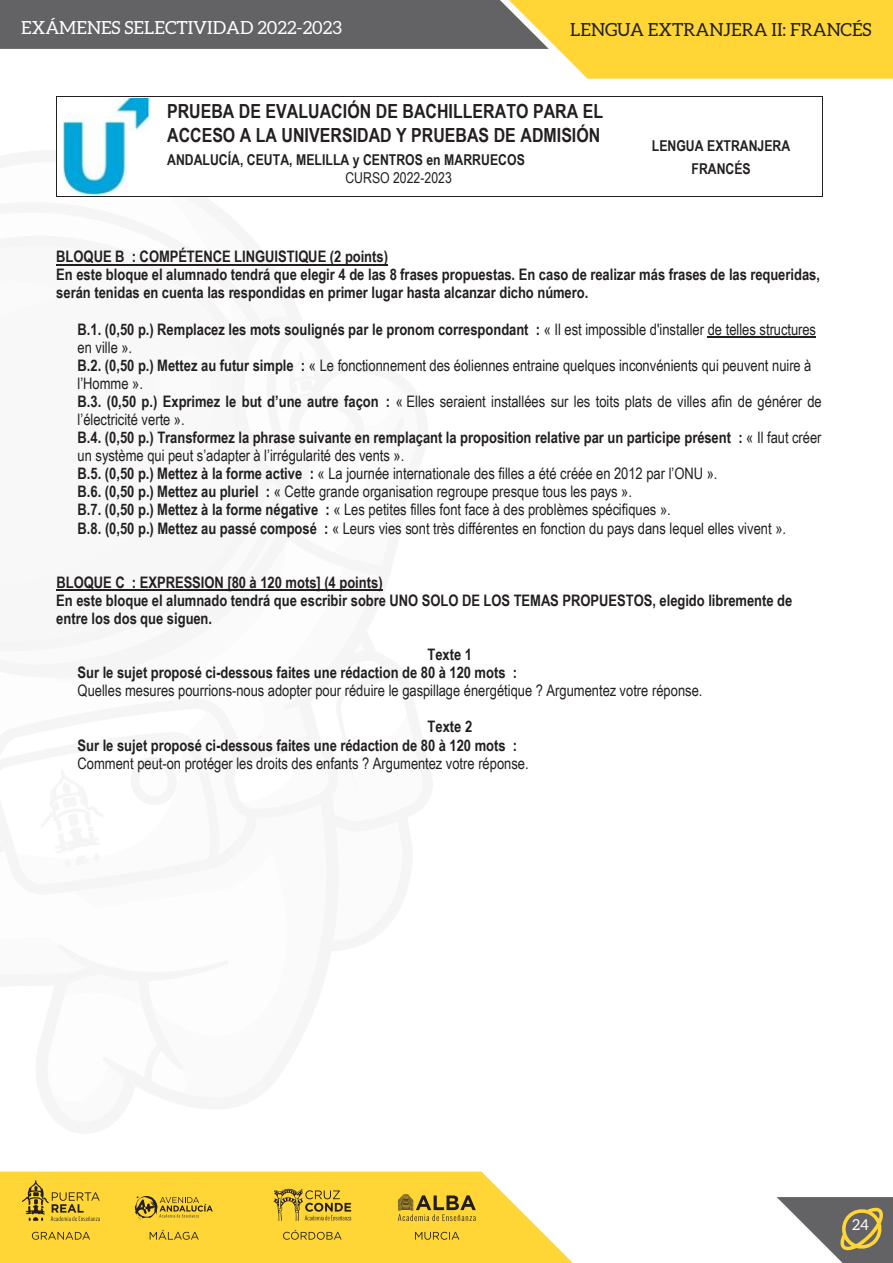
<style>
.page{position:relative;width:893px;height:1263px;background:#fff}
.page>*{position:absolute;margin:0;border:0;box-sizing:border-box;transform-origin:0 0}
.t1{font:700 19.5px/24.2px "Arial Narrow";color:#231f20}
.t2{font:18px "Aleo";color:#fff}
.t3{font:18px "Aleo";color:#231f20}
.t4{font:15.9px/18.1px "Arial Narrow";color:#231f20}
.t5{font:700 15.9px/18px "Arial Narrow";color:#231f20}
.t6{font:700 15px/18.6px "Arial Narrow";color:#231f20}
.t7{font:15px "Aleo";color:#fff}
.s1{font-weight:400}
.s2{font-weight:700}
</style>
<div class="page">
<div style="left:0;top:1210px;width:573px;height:53px;background:#ffd636"></div>
<svg style="left:0;top:0;width:893px;height:79px;background:#af9b50"></svg>
<svg style="left:32px;top:1232px;width:58px;height:8px"></svg>
<svg style="left:283px;top:1230px;width:59px;height:10px"></svg>
<svg style="left:150px;top:1230px;width:49px;height:10px"></svg>
<svg style="left:415px;top:1232px;width:44px;height:8px"></svg>
<svg style="left:22px;top:1210px;width:78px;height:11px"></svg>
<svg style="left:398px;top:1210px;width:78px;height:11px"></svg>
<svg style="left:135px;top:1210px;width:78px;height:11px"></svg>
<svg style="left:273px;top:1210px;width:78px;height:11px"></svg>
<svg style="left:777px;top:1197px;width:116px;height:66px"></svg>
<img style="left:0;top:49px;width:665px;height:1161px">
<div style="left:57px;top:96px;width:95px;height:100px;background:#fff"></div>
<div style="left:152px;top:96px;width:468px;height:100px;background:#fff"></div>
<div style="left:620px;top:96px;width:202px;height:100px;background:#fff"></div>
<hr style="left:57px;top:96px;width:95px;height:1px;background:#231f20">
<hr style="left:153px;top:96px;width:467px;height:1px;background:#231f20">
<hr style="left:621px;top:96px;width:201px;height:1px;background:#231f20">
<hr style="left:56px;top:96px;width:1px;height:100px;background:#231f20">
<hr style="left:57px;top:196px;width:95px;height:1px;background:#231f20">
<hr style="left:152px;top:196px;width:468px;height:1px;background:#231f20">
<hr style="left:620px;top:196px;width:202px;height:1px;background:#231f20">
<hr style="left:822px;top:96px;width:1px;height:100px;background:#231f20">
<img style="left:63px;top:99px;width:86px;height:95px">
<hr style="left:56px;top:264px;width:332px;height:1px;background:#231f20">
<hr style="left:708px;top:336px;width:108px;height:1px;background:#231f20">
<hr style="left:56px;top:589px;width:326px;height:1px;background:#231f20">
<p class="t2" style="left:21px;top:17px;width:322px">EXÁMENES SELECTIVIDAD 2022-2023</p>
<p class="t3" style="left:570px;top:19px;width:303px">LENGUA EXTRANJERA II: FRANCÉS</p>
<p class="t1" style="left:167px;top:98px;width:437px">PRUEBA DE EVALUACIÓN DE BACHILLERATO PARA EL<br>ACCESO A LA UNIVERSIDAD Y PRUEBAS DE ADMISIÓN</p>
<p class="t6" style="left:345px;top:149px;width:181px;text-indent:-178px">ANDALUCÍA, CEUTA, MELILLA y CENTROS en MARRUECOS<br><span class="s1">CURSO 2022-2023</span></p>
<p class="t6" style="left:652px;top:134px;width:140px;line-height:23.1px;text-align:center">LENGUA EXTRANJERA<br>FRANCÉS</p>
<p class="t5" style="left:56px;top:247px;width:765px">BLOQUE B : COMPÉTENCE LINGUISTIQUE (2 points)<br>En este bloque el alumnado tendrá que elegir 4 de las 8 frases propuestas. En caso de realizar más frases de las requeridas, serán tenidas en cuenta las respondidas en primer lugar hasta alcanzar dicho número.</p>
<p class="t4" style="left:78px;top:319px;width:746px"><span class="s2">B.1. (0,50 p.) Remplacez les mots soulignés par le pronom correspondant :</span> « Il est impossible d'installer de telles structures en ville ».<br><span class="s2">B.2. (0,50 p.) Mettez au futur simple :</span> « Le fonctionnement des éoliennes entraine quelques inconvénients qui peuvent nuire à l’Homme ».<br><span class="s2">B.3. (0,50 p.) Exprimez le but d’une autre façon :</span> « Elles seraient installées sur les toits plats de villes afin de générer de l’électricité verte ».<br><span class="s2">B.4. (0,50 p.) Transformez la phrase suivante en remplaçant la proposition relative par un participe présent :</span> « Il faut créer un système qui peut s’adapter à l’irrégularité des vents ».<br><span class="s2">B.5. (0,50 p.) Mettez à la forme active :</span> « La journée internationale des filles a été créée en 2012 par l’ONU ».<br><span class="s2">B.6. (0,50 p.) Mettez au pluriel :</span> « Cette grande organisation regroupe presque tous les pays ».<br><span class="s2">B.7. (0,50 p.) Mettez à la forme négative :</span> « Les petites filles font face à des problèmes spécifiques ».<br><span class="s2">B.8. (0,50 p.) Mettez au passé composé :</span> « Leurs vies sont très différentes en fonction du pays dans lequel elles vivent ».</p>
<p class="t5" style="left:56px;top:572px;width:737px">BLOQUE C : EXPRESSION [80 à 120 mots] (4 points)<br>En este bloque el alumnado tendrá que escribir sobre UNO SOLO DE LOS TEMAS PROPUESTOS, elegido libremente de entre los dos que siguen.</p>
<p class="t4" style="left:78px;top:645px;width:626px;text-indent:350px"><span class="s2">Texte 1<br>Sur le sujet proposé ci-dessous faites une rédaction de 80 à 120 mots :<br></span>Quelles mesures pourrions-nous adopter pour réduire le gaspillage énergétique ? Argumentez votre réponse.</p>
<p class="t4" style="left:78px;top:717px;width:453px;text-indent:350px"><span class="s2">Texte 2<br>Sur le sujet proposé ci-dessous faites une rédaction de 80 à 120 mots :<br></span>Comment peut-on protéger les droits des enfants ? Argumentez votre réponse.</p>
<p class="t7" style="left:852px;top:1216px;width:18px">24</p>
</div>
